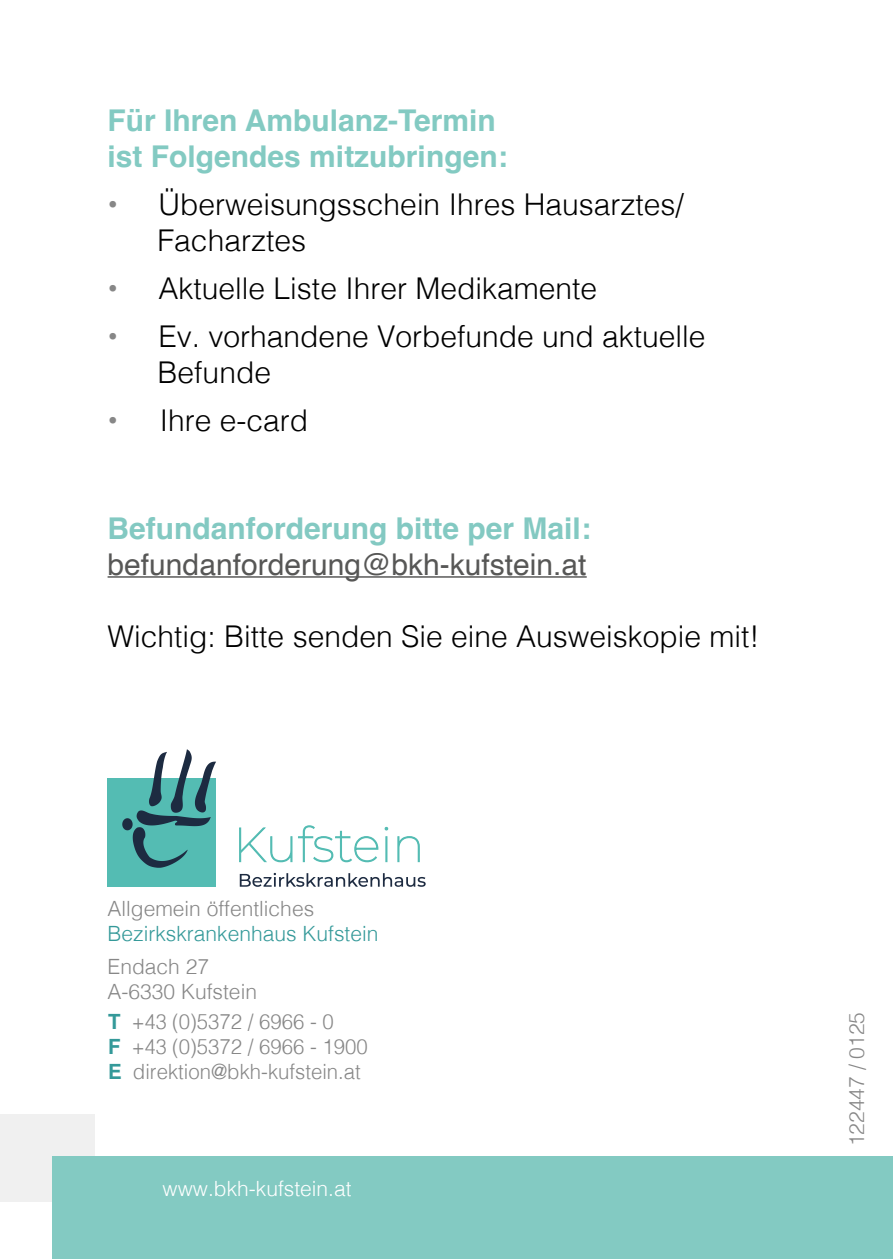
<style>
.page{position:relative;width:893px;height:1259px;background:#fff}
.page>*{position:absolute;margin:0;border:0;box-sizing:border-box;transform-origin:0 0}
.t1{font:300 30px/36px "Helvetica";color:#000}
.t2{font:700 30px/36px "Helvetica";color:#83cac2}
.t3{font:30px "Helvetica";color:#575756}
.t4{font:700 30px "Helvetica";color:#83c9c2}
.t5{font:300 21px/25.2px "Helvetica";color:#878787;scale:.94 1}
.t6{font:300 21px/25.2px "Helvetica";color:#878787}
.t7{font:300 21px "Helvetica";color:#349999}
.t8{font:300 21px "Helvetica";color:#fff}
.s1{font-weight:400;color:#878787}
.s2{font-weight:700;color:#349999}
</style>
<div class="page">
<hr style="left:108px;top:576px;width:479px;height:2px;background:#575756">
<svg style="left:240px;top:873px;width:186px;height:14px"></svg>
<svg style="left:239px;top:825px;width:150px;height:38px"></svg>
<svg style="left:397px;top:836px;width:23px;height:26px"></svg>
<div style="left:108px;top:778px;width:108px;height:108px;background:#54bcb3"></div>
<svg style="left:122px;top:749px;width:94px;height:118px"></svg>
<div style="left:0;top:1113px;width:94px;height:88px;background:#f0f0f0"></div>
<div style="left:52px;top:1157px;width:841px;height:102px;background:#83cac2"></div>
<p class="t2" style="left:108px;top:105px;width:402px">Für Ihren Ambulanz-Termin ist Folgendes mitzubringen:</p>
<p class="t1" style="left:158px;top:184px;width:528px;text-indent:-50px"><span class="s1">•</span> Überweisungsschein Ihres Hausarztes/<br>Facharztes</p>
<p class="t1" style="left:108px;top:268px;width:491px"><span class="s1">•</span> Aktuelle Liste Ihrer Medikamente</p>
<p class="t1" style="left:158px;top:316px;width:549px;text-indent:-50px"><span class="s1">•</span> Ev. vorhandene Vorbefunde und aktuelle<br>Befunde</p>
<p class="t1" style="left:108px;top:400px;width:202px"><span class="s1">•</span> Ihre e-card</p>
<p class="t4" style="left:108px;top:510px;width:485px">Befundanforderung bitte per Mail:</p>
<p class="t3" style="left:108px;top:541px;width:481px">befundanforderung@bkh-kufstein.at</p>
<p class="t1" style="left:108px;top:616px;width:653px">Wichtig: Bitte senden Sie eine Ausweiskopie mit!</p>
<p class="t6" style="left:108px;top:894px;width:208px">Allgemein öffentliches</p>
<p class="t7" style="left:108px;top:915px;width:272px">Bezirkskrankenhaus Kufstein</p>
<p class="t6" style="left:108px;top:952px;width:151px">Endach 27<br>A-6330 Kufstein</p>
<p class="t5" style="left:108px;top:1007px;width:278px"><span class="s2">T</span> +43 (0)5372 / 6966 - 0<br><span class="s2">F</span> +43 (0)5372 / 6966 - 1900<br><span class="s2">E</span> direktion@bkh-kufstein.at</p>
<p class="t8" style="left:163px;top:1170px;width:191px">www.bkh-kufstein.at</p>
<p class="t6" style="left:843px;top:1146px;width:136px;rotate:-90deg">122447 / 0125</p>
</div>
